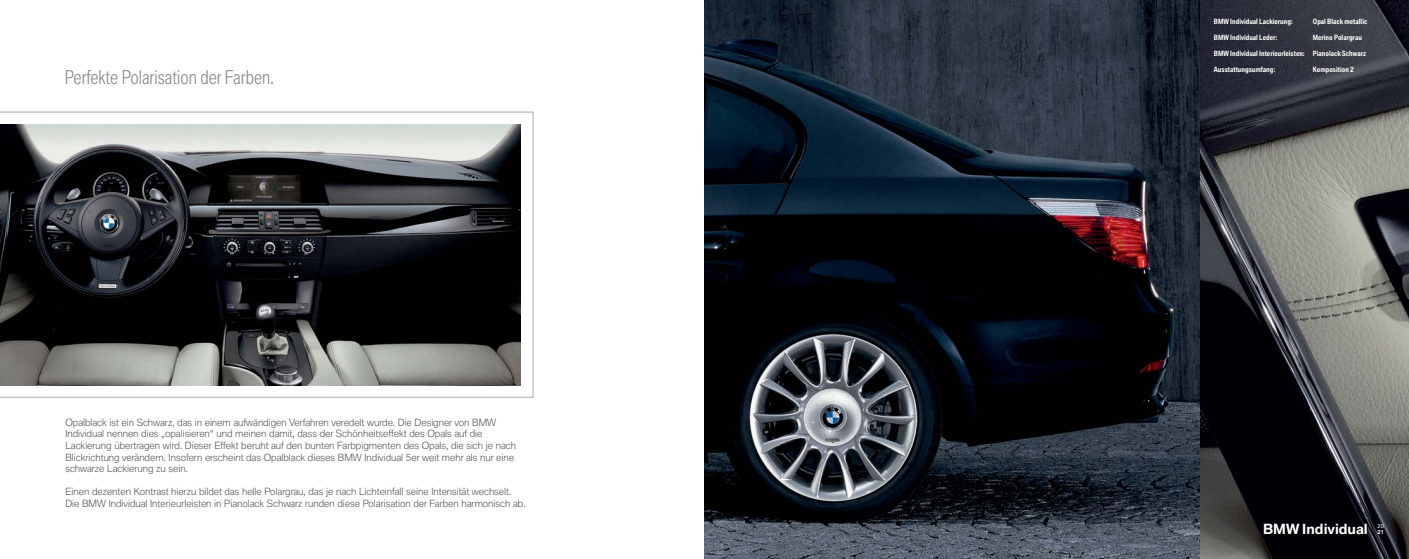
<style>
.page{position:relative;width:1409px;height:559px;background:#fff}
.page>*{position:absolute;margin:0;border:0;box-sizing:border-box;transform-origin:0 0}
.t1{font:300 condensed 18.38px "BMW Type";color:#8a8c8e}
.t2{font:700 13.56px "BMW Type";color:#fff}
.t3{font:300 9.62px/11.5px "BMW Type";color:#58595b}
.t4{font:300 condensed 7px "BMW Type";color:#fff}
.t5{font:5.25px "BMW Type";color:#fff}
.t6{font:700 5.25px "BMW Type";color:#fff}
</style>
<div class="page">
<img style="left:704px;top:0;width:496px;height:558px">
<img style="left:1200px;top:0;width:209px;height:558px">
<svg style="left:0;top:112px;width:533px;height:285px"></svg>
<img style="left:0;top:124px;width:521px;height:260px">
<h1 class="t1" style="left:65px;top:67px;width:211px">Perfekte Polarisation der Farben.</h1>
<p class="t3" style="left:65px;top:416px;width:452px">Opalblack ist ein Schwarz, das in einem aufwändigen Verfahren veredelt wurde. Die Designer von BMW Individual nennen dies „opalisieren“ und meinen damit, dass der Schönheitseffekt des Opals auf die Lackierung übertragen wird. Dieser Effekt beruht auf den bunten Farbpigmenten des Opals, die sich je nach Blickrichtung verändern. Insofern erscheint das Opalblack dieses BMW Individual 5er weit mehr als nur eine schwarze Lackierung zu sein.</p>
<p class="t3" style="left:65px;top:485px;width:462px">Einen dezenten Kontrast hierzu bildet das helle Polargrau, das je nach Lichteinfall seine Intensität wechselt.<br>Die BMW Individual Interieurleisten in Pianolack Schwarz runden diese Polarisation der Farben harmonisch ab.</p>
<p class="t4" style="left:1214px;top:17px;width:80px">BMW Individual Lackierung:</p>
<p class="t4" style="left:1313px;top:17px;width:56px">Opal Black metallic</p>
<p class="t4" style="left:1214px;top:33px;width:65px">BMW Individual Leder:</p>
<p class="t4" style="left:1313px;top:33px;width:51px">Merino Polargrau</p>
<p class="t4" style="left:1214px;top:49px;width:154px">BMW Individual Interieurleisten: Pianolack Schwarz</p>
<p class="t4" style="left:1214px;top:66px;width:63px">Ausstattungsumfang:</p>
<p class="t4" style="left:1313px;top:66px;width:43px">Komposition 2</p>
<h2 class="t2" style="left:1263px;top:520px;width:106px">BMW Individual</h2>
<p class="t5" style="left:1377px;top:522px;width:8px">20</p>
<p class="t6" style="left:1377px;top:528px;width:8px">21</p>
</div>
